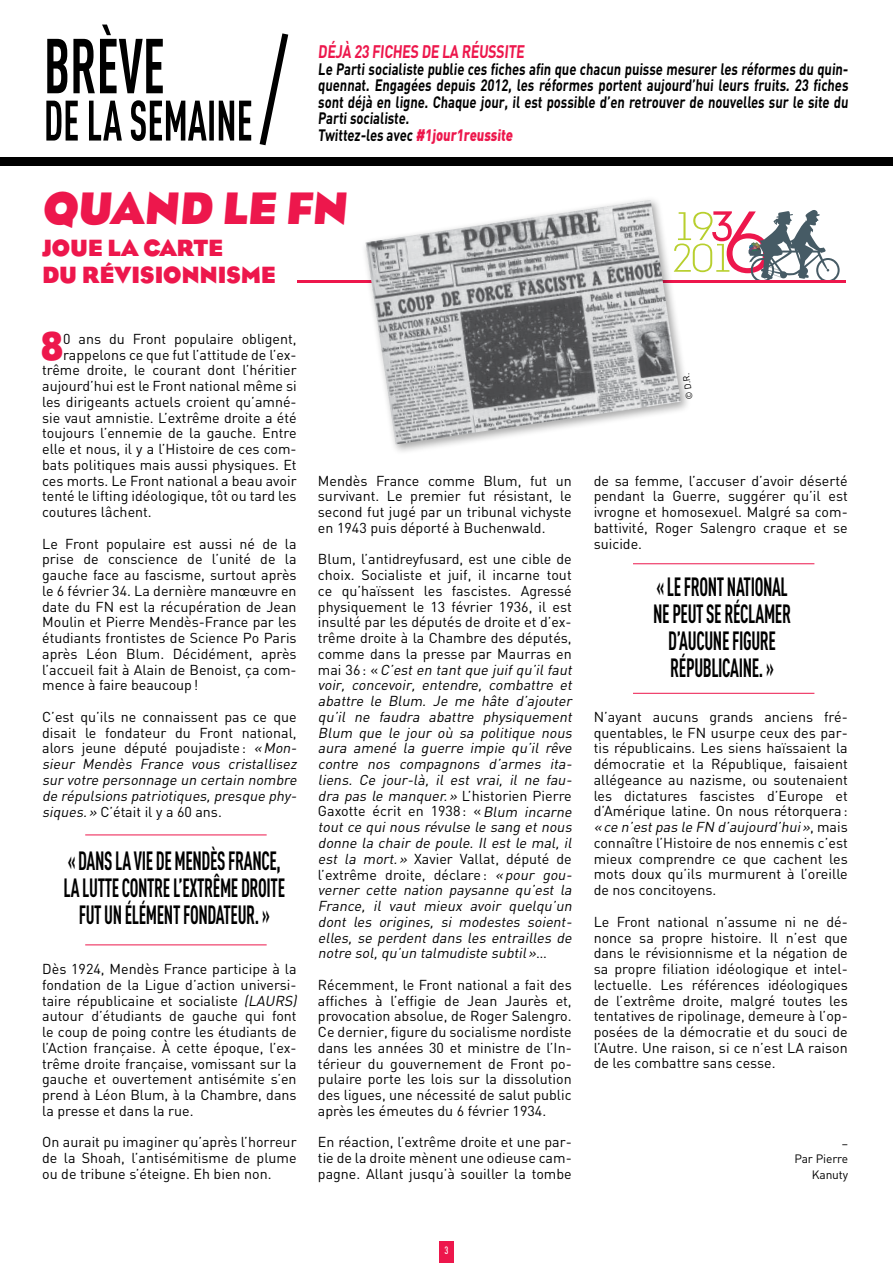
<style>
.page{position:relative;width:893px;height:1263px;background:#fff}
.page>*{position:absolute;margin:0;border:0;box-sizing:border-box;transform-origin:0 0}
.t1{font:700 46.5px "Bureau Eagle";color:#ed174c}
.t2{font:700 40.8px "Bureau Eagle";color:#ed174c;scale:.79 1}
.t3{font:700 26.1px/27px "DIN Cond";letter-spacing:-.02em;color:#000;text-align:center;scale:.73 1}
.t4{font:700 24px/27px "Bureau Eagle";letter-spacing:-.01em;color:#ed174c}
.t5{font:700 18px "DIN";color:#ed174c;scale:.79 1}
.t6{font:700 16.35px/16.5px "DIN";color:#000;scale:.79 1}
.t7{font:14.25px/15.8px "DIN";color:#000;text-align:justify}
.t8{font:italic 14.25px/15.8px "DIN";color:#000}
.t9{font:12px/15.8px "DIN";letter-spacing:-.01em;color:#000;text-align:right}
.t10{font:500 10.5px "DIN Cond";color:#fff}
.t11{font:9px "DIN";color:#000}
.s1{font-weight:900;color:#ed174c}
.s2{font-style:normal}
.s3{font-style:italic}
</style>
<div class="page">
<div style="left:439px;top:1242px;width:15px;height:21px;background:#ed174c"></div>
<div style="left:0;top:157px;width:893px;height:9px;background:#000"></div>
<svg style="left:46px;top:25px;width:243px;height:121px"></svg>
<hr style="left:85px;top:834px;width:182px;height:1px;background:#ed174c">
<hr style="left:85px;top:944px;width:182px;height:1px;background:#ed174c">
<hr style="left:633px;top:563px;width:181px;height:1px;background:#ed174c">
<hr style="left:633px;top:693px;width:181px;height:1px;background:#ed174c">
<svg style="left:691px;top:210px;width:149px;height:71px"></svg>
<hr style="left:297px;top:281px;width:548px;height:2px;background:#ed174c">
<div style="left:361px;top:195px;width:330px;height:260px;background:#000;opacity:.35"></div>
<img style="left:366px;top:200px;width:315px;height:244px">
<p class="t5" style="left:318px;top:40px;width:265px">Déjà 23 Fiches de la réussite</p>
<p class="t6" style="left:318px;top:60px;width:675px">Le Parti socialiste publie ces fiches afin que chacun puisse mesurer les réformes du quin&shy;quennat. Engagées depuis 2012, les réformes portent aujourd’hui leurs fruits. 23 fiches sont déjà en ligne. Chaque jour, il est possible d’en retrouver de nouvelles sur le site du Parti socialiste.<br>Twittez-les avec <span class="s1">#1jour1reussite</span></p>
<h1 class="t1" style="left:42px;top:183px;width:288px">QUANDLE FN</h1>
<h3 class="t4" style="left:42px;top:235px;width:235px">JOUE LA CARTE<br>DU RÉVISIONNISME</h3>
<h2 class="t2" style="left:41px;top:324px;width:29px">8</h2>
<p class="t7" style="left:63px;top:331px;width:235px">0 ans du Front populaire obligent,</p>
<p class="t7" style="left:63px;top:346px;width:235px">rappelons ce que fut l’attitude de l’ex-</p>
<p class="t7" style="left:42px;top:362px;width:256px">trême droite, le courant dont l’héritier</p>
<p class="t7" style="left:42px;top:378px;width:256px">aujourd’hui est le Front national même si</p>
<p class="t7" style="left:42px;top:394px;width:256px">les dirigeants actuels croient qu’amné-</p>
<p class="t7" style="left:42px;top:409px;width:256px">sie vaut amnistie. L’extrême droite a été</p>
<p class="t7" style="left:42px;top:425px;width:256px">toujours l’ennemie de la gauche. Entre</p>
<p class="t7" style="left:42px;top:441px;width:256px">elle et nous, il y a l’Histoire de ces com-</p>
<p class="t7" style="left:42px;top:457px;width:256px">bats politiques mais aussi physiques. Et</p>
<p class="t7" style="left:42px;top:472px;width:256px">ces morts. Le Front national a beau avoir</p>
<p class="t7" style="left:42px;top:488px;width:256px">tenté le lifting idéologique, tôt ou tard les</p>
<p class="t7" style="left:42px;top:504px;width:111px">coutures lâchent.</p>
<p class="t7" style="left:42px;top:535px;width:256px">Le Front populaire est aussi né de la prise de conscience de l’unité de la gauche face au fascisme, surtout après le 6 février 34. La dernière manœuvre en date du FN est la récupération de Jean Moulin et Pierre Mendès-France par les étudiants frontistes de Science Po Paris après Léon Blum. Décidément, après l’accueil fait à Alain de Benoist, ça com&shy;mence à faire beaucoup!</p>
<p class="t8" style="left:42px;top:709px;width:259px"><span class="s2">C’est qu’ils ne connaissent pas ce que disait le fondateur du Front national, alors jeune député poujadiste:</span> «Mon&shy;sieur Mendès France vous cristallisez sur votre personnage un certain nombre de répulsions patriotiques,presque phy&shy;siques.» <span class="s2">C’était il y a 60 ans.</span></p>
<h3 class="t3" style="left:64px;top:847px;width:305px">« DANS LA VIE DE MENDÈS FRANCE,<br>LA LUTTE CONTRE L’EXTRÊME DROITE<br>FUT UN ÉLÉMENT FONDATEUR. »</h3>
<p class="t7" style="left:42px;top:961px;width:259px;text-align:left">Dès 1924, Mendès France participe à la fondation de la Ligue d’action universi&shy;taire républicaine et socialiste <span class="s3">(LAURS) </span>autour d’étudiants de gauche qui font le coup de poing contre les étudiants de l’Action française. À cette époque, l’ex&shy;trême droite française, vomissant sur la gauche et ouvertement antisémite s’en prend à Léon Blum, à la Chambre, dans la presse et dans la rue.</p>
<p class="t7" style="left:42px;top:1134px;width:256px">On aurait pu imaginer qu’après l’horreur de la Shoah, l’antisémitisme de plume ou de tribune s’éteigne. Eh bien non.</p>
<p class="t7" style="left:318px;top:472px;width:255px">Mendès France comme Blum, fut un survivant. Le premier fut résistant, le second fut jugé par un tribunal vichyste en 1943 puis déporté à Buchenwald.</p>
<p class="t8" style="left:318px;top:551px;width:258px"><span class="s2">Blum, l’antidreyfusard, est une cible de choix. Socialiste et juif, il incarne tout ce qu’haïssent les fascistes. Agressé physiquement le 13 février 1936, il est insulté par les députés de droite et d’ex&shy;trême droite à la Chambre des députés, comme dans la presse par Maurras en m a i 3 6 : «</span> C’est en tant que juif qu’il faut voir, concevoir, entendre, combattre et abattre le Blum. Je me hâte d’ajouter qu’il ne faudra abattre physiquement Blum que le jour où sa politique nous aura amené la guerre impie qu’il rêve contre nos compagnons d’armes ita&shy;liens. Ce jour-là, il est vrai, il ne fau&shy;dra pas le manquer.» <span class="s2">L’historien Pierre Gaxotte écrit en 1938: «</span>Blum incarne tout ce qui nous révulse le sang et nous donne la chair de poule. Il est le mal, il est la mort.» <span class="s2">Xavier Vallat, député de l’extrême droite, déclare:</span> «pour gou&shy;verner cette nation paysanne qu’est la France, il vaut mieux avoir quelqu’un dont les origines, si modestes soient&shy;elles, se perdent dans les entrailles de notre sol,qu’un talmudiste subtil»<span class="s2">…</span></p>
<p class="t7" style="left:318px;top:976px;width:255px">Récemment, le Front national a fait des affiches à l’effigie de Jean Jaurès et, provocation absolue, de Roger Salengro.<br>Ce dernier, figure du socialisme nordiste dans les années 30 et ministre de l’In&shy;térieur du gouvernement de Front po&shy;pulaire porte les lois sur la dissolution des ligues, une nécessité de salut public après les émeutes du 6 février 1934.</p>
<p class="t7" style="left:318px;top:1134px;width:255px">En réaction, l’extrême droite et une par&shy;tie de la droite mènent une odieuse cam&shy;pagne. Allant jusqu’à souiller la tombe</p>
<p class="t11" style="left:684px;top:400px;width:28px;rotate:-99deg">© D.R.</p>
<p class="t7" style="left:594px;top:472px;width:256px">de sa femme, l’accuser d’avoir déserté pendant la Guerre, suggérer qu’il est ivrogne et homosexuel. Malgré sa com&shy;battivité, Roger Salengro craque et se suicide.</p>
<h3 class="t3" style="left:653px;top:572px;width:190px">« LE FRONT NATIONAL<br>NE PEUT SE RÉCLAMER<br>D’AUCUNE FIGURE<br>RÉPUBLICAINE. »</h3>
<p class="t7" style="left:594px;top:709px;width:256px">N’ayant aucuns grands anciens fré&shy;quentables, le FN usurpe ceux des par&shy;tis républicains. Les siens haïssaient la démocratie et la République, faisaient allégeance au nazisme, ou soutenaient les dictatures fascistes d’Europe et d’Amérique latine. On nous rétorquera: <span class="s3">«ce n’estpas le FN d’aujourd’hui»</span>, m a i s connaître l’Histoire de nos ennemis c’est mieux comprendre ce que cachent les mots doux qu’ils murmurent à l’oreille de nos concitoyens.</p>
<p class="t7" style="left:594px;top:913px;width:256px">Le Front national n’assume ni ne dé&shy;nonce sa propre histoire. Il n’est que dans le révisionnisme et la négation de sa propre filiation idéologique et intel&shy;lectuelle. Les références idéologiques de l’extrême droite, malgré toutes les tentatives de ripolinage, demeure à l’op&shy;posées de la démocratie et du souci de l’Autre. Une raison, si ce n’est LA raison de les combattre sans cesse.</p>
<p class="t9" style="left:794px;top:1135px;width:55px">–<br>Par Pierre<br>Kanuty</p>
<p class="t10" style="left:444px;top:1244px;width:6px">3</p>
</div>
